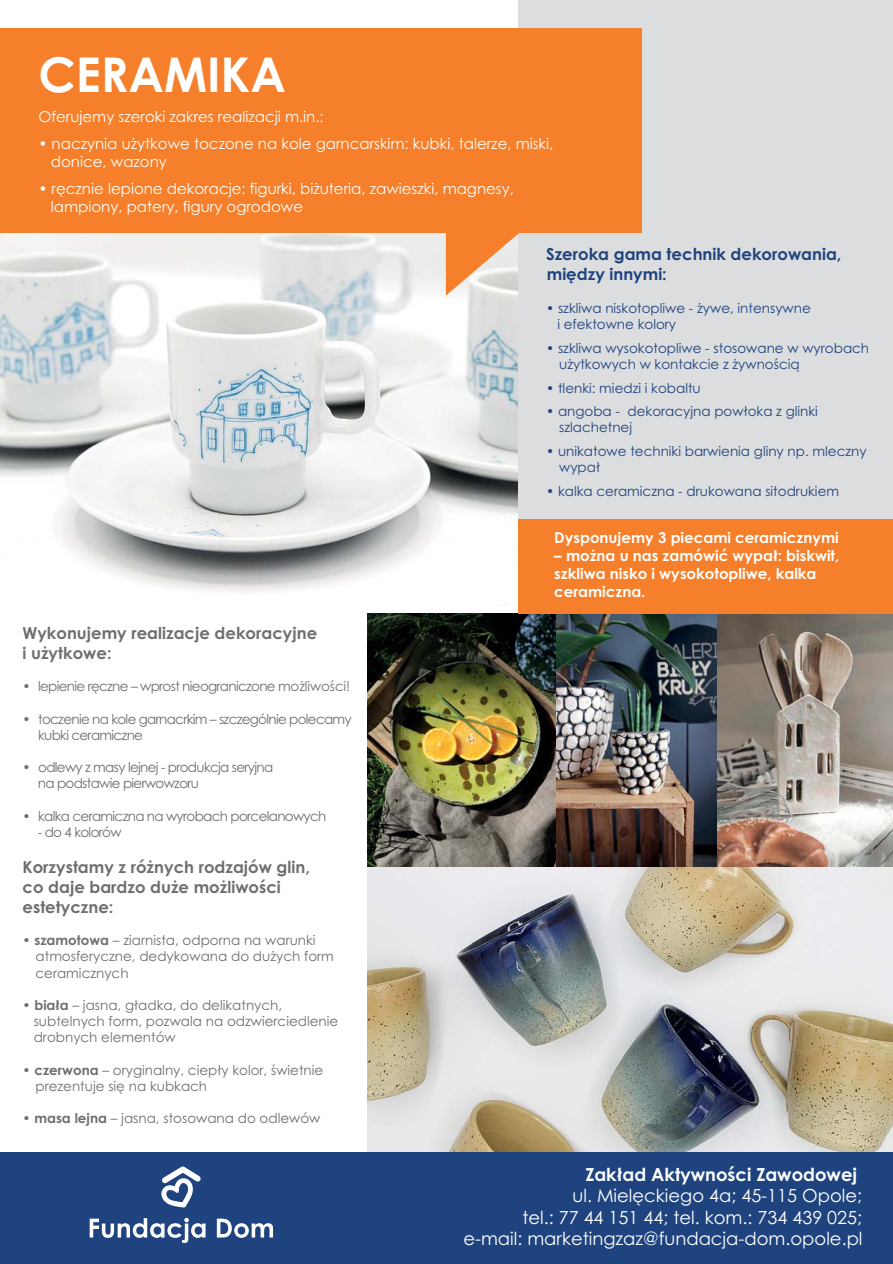
<style>
.page{position:relative;width:893px;height:1264px;background:#fff}
.page>*{position:absolute;margin:0;border:0;box-sizing:border-box;transform-origin:0 0}
.t1{font:700 48px "Century Gothic";color:#fff}
.t2{font:18px/21.6px "Century Gothic";color:#fff;text-align:right}
.t3{font:700 18px "Century Gothic";color:#fff}
.t4{font:700 16.5px/19.8px "Century Gothic";color:#6d6e70}
.t5{font:700 16.5px/19.8px "Century Gothic";color:#1f437e}
.t6{font:15px/18px "Century Gothic";color:#fff}
.t7{font:700 15px/18px "Century Gothic";color:#fff}
.t8{font:13.5px/16.2px "Century Gothic";color:#6d6e70}
.t9{font:13.5px/16.2px "Century Gothic";color:#1f437e}
.t10{font:13.5px/16.2px "Century Gothic";letter-spacing:-.05em;color:#6d6e70}
.s1{font-weight:700}
</style>
<div class="page">
<img style="left:368px;top:613px;width:525px;height:539px">
<img style="left:0;top:232px;width:518px;height:360px">
<div style="left:518px;top:0;width:375px;height:613px;background:#dcddde"></div>
<div style="left:0;top:28px;width:642px;height:204px;background:#f57f2a"></div>
<svg style="left:446px;top:232px;width:84px;height:63px"></svg>
<div style="left:0;top:1152px;width:893px;height:111px;background:#1f437e"></div>
<svg style="left:161px;top:1166px;width:40px;height:41px"></svg>
<svg style="left:90px;top:1217px;width:116px;height:25px"></svg>
<svg style="left:217px;top:1218px;width:56px;height:19px"></svg>
<div style="left:518px;top:519px;width:375px;height:94px;background:#f57f2a"></div>
<h1 class="t1" style="left:38px;top:47px;width:249px">CERAMIKA</h1>
<p class="t6" style="left:38px;top:109px;width:287px">Oferujemy szeroki zakres realizacji m.in.:</p>
<p class="t6" style="left:51px;top:136px;width:504px;text-indent:-12px">• naczynia użytkowe toczone na kole garncarskim: kubki, talerze, miski, donice, wazony</p>
<p class="t6" style="left:51px;top:181px;width:465px;text-indent:-12px">• ręcznie lepione dekoracje: figurki, biżuteria, zawieszki, magnesy, lampiony, patery, figury ogrodowe</p>
<p class="t5" style="left:546px;top:245px;width:297px">Szeroka gama technik dekorowania, między innymi:</p>
<p class="t9" style="left:557px;top:301px;width:255px;text-indent:-11px">• szkliwa niskotopliwe - żywe, intensywne i efektowne kolory</p>
<p class="t9" style="left:559px;top:341px;width:312px;text-indent:-13px">• szkliwa wysokotopliwe - stosowane w wyrobach użytkowych w kontakcie z żywnością</p>
<p class="t9" style="left:546px;top:381px;width:156px">• tlenki: miedzi i kobaltu</p>
<p class="t9" style="left:559px;top:404px;width:260px;text-indent:-13px">• angoba - dekoracyjna powłoka z glinki szlachetnej</p>
<p class="t9" style="left:559px;top:444px;width:309px;text-indent:-13px">• unikatowe techniki barwienia gliny np. mleczny wypał</p>
<p class="t9" style="left:546px;top:484px;width:294px">• kalka ceramiczna - drukowana sitodrukiem</p>
<p class="t4" style="left:23px;top:623px;width:296px">Wykonujemy realizacje dekoracyjne i użytkowe:</p>
<p class="t10" style="left:23px;top:679px;width:329px">• lepienie ręczne – wprost nieograniczone możliwości!</p>
<p class="t10" style="left:38px;top:712px;width:315px;text-indent:-16px">• toczenie na kole garnacrkim – szczególnie polecamy kubki ceramiczne</p>
<p class="t10" style="left:38px;top:760px;width:237px;text-indent:-15px">• odlewy z masy lejnej - produkcja seryjna na podstawie pierwowzoru</p>
<p class="t10" style="left:23px;top:809px;width:305px">• kalka ceramiczna na wyrobach porcelanowych</p>
<p class="t10" style="left:38px;top:825px;width:85px">- do 4 kolorów</p>
<p class="t4" style="left:23px;top:857px;width:289px">Korzystamy z różnych rodzajów glin, co daje bardzo duże możliwości estetyczne:</p>
<p class="t8" style="left:36px;top:933px;width:300px;text-indent:-13px">• <span class="s1">szamotowa</span> – ziarnista, odporna na warunki atmosferyczne, dedykowana do dużych form ceramicznych</p>
<p class="t8" style="left:34px;top:998px;width:306px;text-indent:-11px">• <span class="s1">biała</span> – jasna, gładka, do delikatnych, subtelnych form, pozwala na odzwierciedlenie drobnych elementów</p>
<p class="t8" style="left:36px;top:1063px;width:289px;text-indent:-13px">• <span class="s1">czerwona</span> – oryginalny, ciepły kolor, świetnie prezentuje się na kubkach</p>
<p class="t8" style="left:23px;top:1111px;width:299px">• <span class="s1">masa lejna</span> – jasna, stosowana do odlewów</p>
<p class="t7" style="left:554px;top:529px;width:286px">Dysponujemy 3 piecami ceramicznymi</p>
<p class="t7" style="left:554px;top:547px;width:286px">– można u nas zamówić wypał: biskwit, szkliwa nisko i wysokotopliwe, kalka ceramiczna.</p>
<h2 class="t3" style="left:585px;top:1163px;width:273px">Zakład Aktywności Zawodowej</h2>
<h2 class="t2" style="left:463px;top:1186px;width:401px">ul. Mielęckiego 4a; 45-115 Opole;<br>tel.: 77 44 151 44; tel. kom.: 734 439 025; e-mail: marketingzaz@fundacja-dom.opole.pl</h2>
</div>
